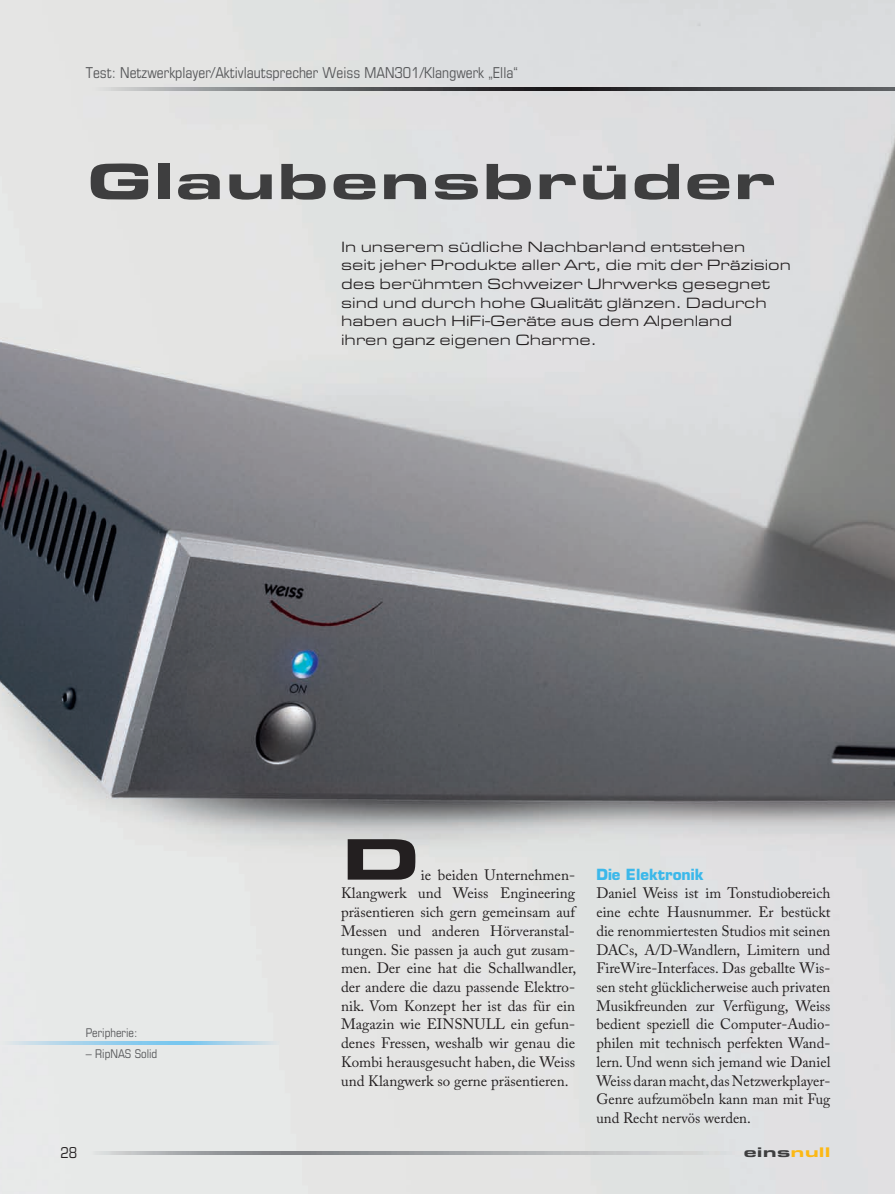
<style>
.page{position:relative;width:895px;height:1194px;background:#fff}
.page>*{position:absolute;margin:0;border:0;box-sizing:border-box;transform-origin:0 0}
.t1{font:900 60.6px "Eurostile Extended";color:#231f20;scale:1.25 1}
.t2{font:900 52.8px "Eurostile Extended";color:#3e3e3f;scale:1.25 1}
.t3{font:15.45px/18.6px "Eurostile Extended";color:#231f20}
.t4{font:15px/18.8px "Adobe Caslon Pro";color:#231f20;text-align:justify}
.t5{font:condensed 15px "Eurostile";color:#57585a}
.t6{font:700 15px "Eurostile";color:#3cb8ea}
.t7{font:condensed 15px "Eurostile";color:#231f20}
.t8{font:900 14.4px "Eurostile Extended";color:#3e3e3f;scale:1.25 1}
.t9{font:condensed 12px "Eurostile";color:#57585a}
.s1{color:#fcb814}
</style>
<div class="page">
<img style="left:0;top:0;width:894px;height:1193px">
<img style="left:86px;top:1151px;width:658px;height:3px">
<img style="left:86px;top:87px;width:808px;height:3px">
<img style="left:1px;top:1041px;width:279px;height:3px">
<p class="t5" style="left:86px;top:63px;width:433px">Test: Netzwerkplayer/Aktivlautsprecher Weiss MAN301/Klangwerk „Ella“</p>
<h2 class="t2" style="left:86px;top:150px;width:554px">Glaubensbrüder</h2>
<p class="t3" style="left:341px;top:237px;width:451px">In unserem südliche Nachbarland entstehen<br>seit jeher Produkte aller Art, die mit der Präzision des berühmten Schweizer Uhrwerks gesegnet sind und durch hohe Qualität glänzen. Dadurch haben auch HiFi-Geräte aus dem Alpenland<br>ihren ganz eigenen Charme.</p>
<p class="t9" style="left:86px;top:1025px;width:53px">Peripherie:</p>
<p class="t9" style="left:86px;top:1046px;width:73px">– RipNAS Solid</p>
<p class="t7" style="left:61px;top:1143px;width:18px">28</p>
<h1 class="t1" style="left:341px;top:823px;width:65px">D</h1>
<p class="t4" style="left:341px;top:865px;width:236px;text-indent:80px">ie beiden Unternehmen-Klangwerk und Weiss Engineering präsentieren sich gern gemeinsam auf Messen und anderen Hörveranstal&shy;tungen. Sie passen ja auch gut zusam&shy;men. Der eine hat die Schallwandler, der andere die dazu passende Elektro&shy;nik. Vom Konzept her ist das für ein Magazin wie EINSNULL ein gefun&shy;denes Fressen, weshalb wir genau die Kombi herausgesucht haben, die Weiss und Klangwerk so gerne präsentieren.</p>
<p class="t6" style="left:596px;top:864px;width:109px">Die Elektronik</p>
<p class="t4" style="left:596px;top:883px;width:235px">Daniel Weiss ist im Tonstudiobereich eine echte Hausnummer. Er bestückt die renommiertesten Studios mit seinen DACs, A/D-Wandlern, Limitern und FireWire-Interfaces. Das geballte Wis&shy;sen steht glücklicherweise auch privaten Musikfreunden zur Verfügung, Weiss bedient speziell die Computer-Audio&shy;philen mit technisch perfekten Wand&shy;lern. Und wenn sich jemand wie Daniel Weiss daran macht, das Netzwerkplayer-Genre aufzumöbeln kann man mit Fug und Recht nervös werden.</p>
<p class="t8" style="left:743px;top:1143px;width:71px">eins<span class="s1">null</span></p>
</div>
